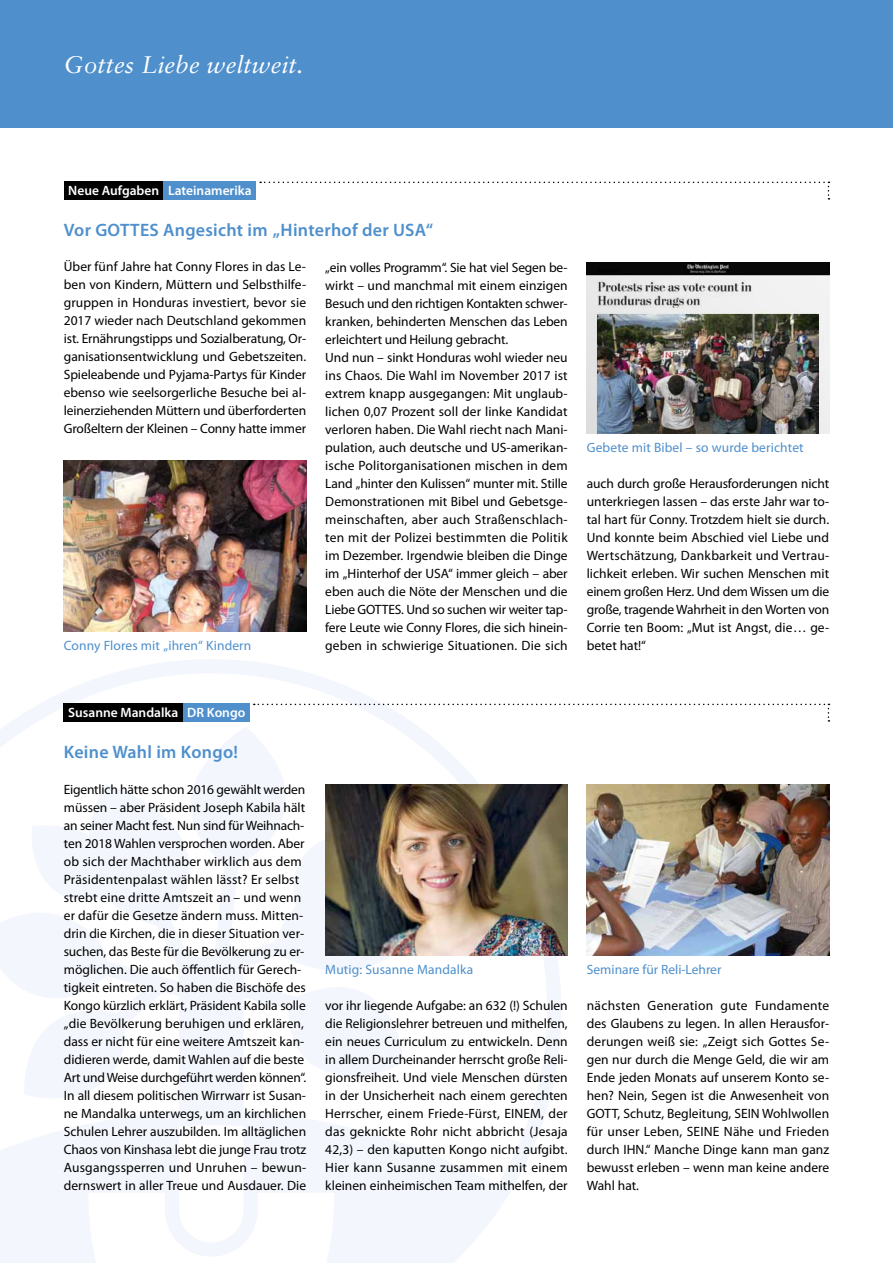
<style>
.page{position:relative;width:893px;height:1263px;background:#fff}
.page>*{position:absolute;margin:0;border:0;box-sizing:border-box;transform-origin:0 0}
.t1{font:italic 24px "Sabon";letter-spacing:.01em;color:#fff}
.t2{font:600 18px "Myriad Pro";letter-spacing:.015em;color:#4e8fcc}
.t3{font:13.5px/18px "Myriad Pro";color:#000;text-align:justify}
.t4{font:13.5px "Myriad Pro";letter-spacing:.01em;color:#4e8fcc}
.t5{font:600 13.5px "Myriad Pro";color:#fff}
</style>
<div class="page">
<svg style="left:0;top:659px;width:561px;height:604px"></svg>
<div style="left:0;top:0;width:893px;height:128px;background:#4e8fcc"></div>
<div style="left:64px;top:182px;width:100px;height:18px;background:#000"></div>
<div style="left:64px;top:704px;width:119px;height:18px;background:#000"></div>
<svg style="left:260px;top:182px;width:569px;height:18px"></svg>
<svg style="left:254px;top:704px;width:575px;height:18px"></svg>
<div style="left:164px;top:182px;width:92px;height:18px;background:#4e8fcc"></div>
<div style="left:183px;top:704px;width:67px;height:18px;background:#4e8fcc"></div>
<img style="left:64px;top:461px;width:242px;height:171px">
<img style="left:587px;top:263px;width:242px;height:171px">
<img style="left:325px;top:785px;width:243px;height:171px">
<img style="left:587px;top:785px;width:242px;height:171px">
<img style="left:598px;top:314px;width:220px;height:120px">
<h1 class="t1" style="left:64px;top:51px;width:241px">Gottes Liebe weltweit.</h1>
<p class="t5" style="left:68px;top:182px;width:92px">Neue Aufgaben</p>
<p class="t5" style="left:168px;top:182px;width:85px">Lateinamerika</p>
<h2 class="t2" style="left:64px;top:218px;width:371px">Vor GOTTES Angesicht im „Hinterhof der USA“</h2>
<p class="t3" style="left:64px;top:258px;width:244px">Über fünf Jahre hat Conny Flores in das Le&shy;ben von Kindern, Müttern und Selbsthilfe&shy;gruppen in Honduras investiert, bevor sie 2017 wieder nach Deutschland gekommen ist. Ernährungstipps und Sozialberatung, Or&shy;ganisationsentwicklung und Gebetszeiten.<br>Spieleabende und Pyjama-Partys für Kinder ebenso wie seelsorgerliche Besuche bei al&shy;leinerziehenden Müttern und überforderten Großeltern der Kleinen – Conny hatte immer</p>
<p class="t3" style="left:325px;top:258px;width:244px;text-align:left">„ein volles Programm“. Sie hat viel Segen be&shy;wirkt – und manchmal mit einem einzigen Besuch und den richtigen Kontakten schwer&shy;kranken, behinderten Menschen das Leben erleichtert und Heilung gebracht.<br>Und nun – sinkt Honduras wohl wieder neu ins Chaos. Die Wahl im November 2017 ist extrem knapp ausgegangen: Mit unglaub&shy;lichen 0,07 Prozent soll der linke Kandidat verloren haben. Die Wahl riecht nach Mani&shy;pulation, auch deutsche und US-amerikan&shy;ische Politorganisationen mischen in dem Land „hinter den Kulissen“ munter mit. Stille Demonstrationen mit Bibel und Gebetsge&shy;meinschaften, aber auch Straßenschlach&shy;ten mit der Polizei bestimmten die Politik im Dezember. Irgendwie bleiben die Dinge im „Hinterhof der USA“ immer gleich – aber eben auch die Nöte der Menschen und die Liebe GOTTES. Und so suchen wir weiter tap&shy;fere Leute wie Conny Flores, die sich hinein&shy;geben in schwierige Situationen. Die sich</p>
<p class="t4" style="left:587px;top:439px;width:218px">Gebete mit Bibel – so wurde berichtet</p>
<p class="t3" style="left:587px;top:474px;width:244px">auch durch große Herausforderungen nicht unterkriegen lassen – das erste Jahr war to&shy;tal hart für Conny. Trotzdem hielt sie durch.<br>Und konnte beim Abschied viel Liebe und Wertschätzung, Dankbarkeit und Vertrau&shy;lichkeit erleben. Wir suchen Menschen mit einem großen Herz. Und dem Wissen um die große, tragende Wahrheit in den Worten von Corrie ten Boom: „Mut ist Angst, die… ge-</p>
<p class="t4" style="left:64px;top:637px;width:189px">Conny Flores mit „ihren“ Kindern</p>
<p class="t3" style="left:587px;top:636px;width:61px">betet hat!“</p>
<p class="t5" style="left:68px;top:704px;width:112px">Susanne Mandalka</p>
<p class="t5" style="left:187px;top:704px;width:60px">DR Kongo</p>
<h2 class="t2" style="left:64px;top:740px;width:176px">Keine Wahl im Kongo!</h2>
<p class="t3" style="left:64px;top:780px;width:244px;text-align:left">Eigentlich hätte schon 2016 gewählt werden müssen – aber Präsident Joseph Kabila hält an seiner Macht fest. Nun sind für Weihnach&shy;ten 2018 Wahlen versprochen worden. Aber ob sich der Machthaber wirklich aus dem Präsidentenpalast wählen lässt? Er selbst strebt eine dritte Amtszeit an – und wenn er dafür die Gesetze ändern muss. Mitten&shy;drin die Kirchen, die in dieser Situation ver&shy;suchen, das Beste für die Bevölkerung zu er&shy;möglichen. Die auch öffentlich für Gerech&shy;tigkeit eintreten. So haben die Bischöfe des Kongo kürzlich erklärt, Präsident Kabila solle „die Bevölkerung beruhigen und erklären, dass er nicht für eine weitere Amtszeit kan&shy;didieren werde, damit Wahlen auf die beste Art und Weise durchgeführt werden können“.<br>In all diesem politischen Wirrwarr ist Susan&shy;ne Mandalka unterwegs, um an kirchlichen Schulen Lehrer auszubilden. Im alltäglichen Chaos von Kinshasa lebt die junge Frau trotz Ausgangssperren und Unruhen – bewun&shy;dernswert in aller Treue und Ausdauer. Die</p>
<p class="t4" style="left:325px;top:961px;width:150px">Mutig: Susanne Mandalka</p>
<p class="t4" style="left:587px;top:961px;width:136px">Seminare für Reli-Lehrer</p>
<p class="t3" style="left:325px;top:996px;width:244px">vor ihr liegende Aufgabe: an 632 (!) Schulen die Religionslehrer betreuen und mithelfen, ein neues Curriculum zu entwickeln. Denn in allem Durcheinander herrscht große Reli&shy;gionsfreiheit. Und viele Menschen dürsten in der Unsicherheit nach einem gerechten Herrscher, einem Friede-Fürst, EINEM, der das geknickte Rohr nicht abbricht (Jesaja 42,3) – den kaputten Kongo nicht aufgibt.<br>Hier kann Susanne zusammen mit einem kleinen einheimischen Team mithelfen, der</p>
<p class="t3" style="left:587px;top:996px;width:244px">nächsten Generation gute Fundamente des Glaubens zu legen. In allen Herausfor&shy;derungen weiß sie: „Zeigt sich Gottes Se&shy;gen nur durch die Menge Geld, die wir am Ende jeden Monats auf unserem Konto se&shy;hen? Nein, Segen ist die Anwesenheit von GOTT, Schutz, Begleitung, SEIN Wohlwollen für unser Leben, SEINE Nähe und Frieden durch IHN.“ Manche Dinge kann man ganz bewusst erleben – wenn man keine andere Wahl hat.</p>
</div>
